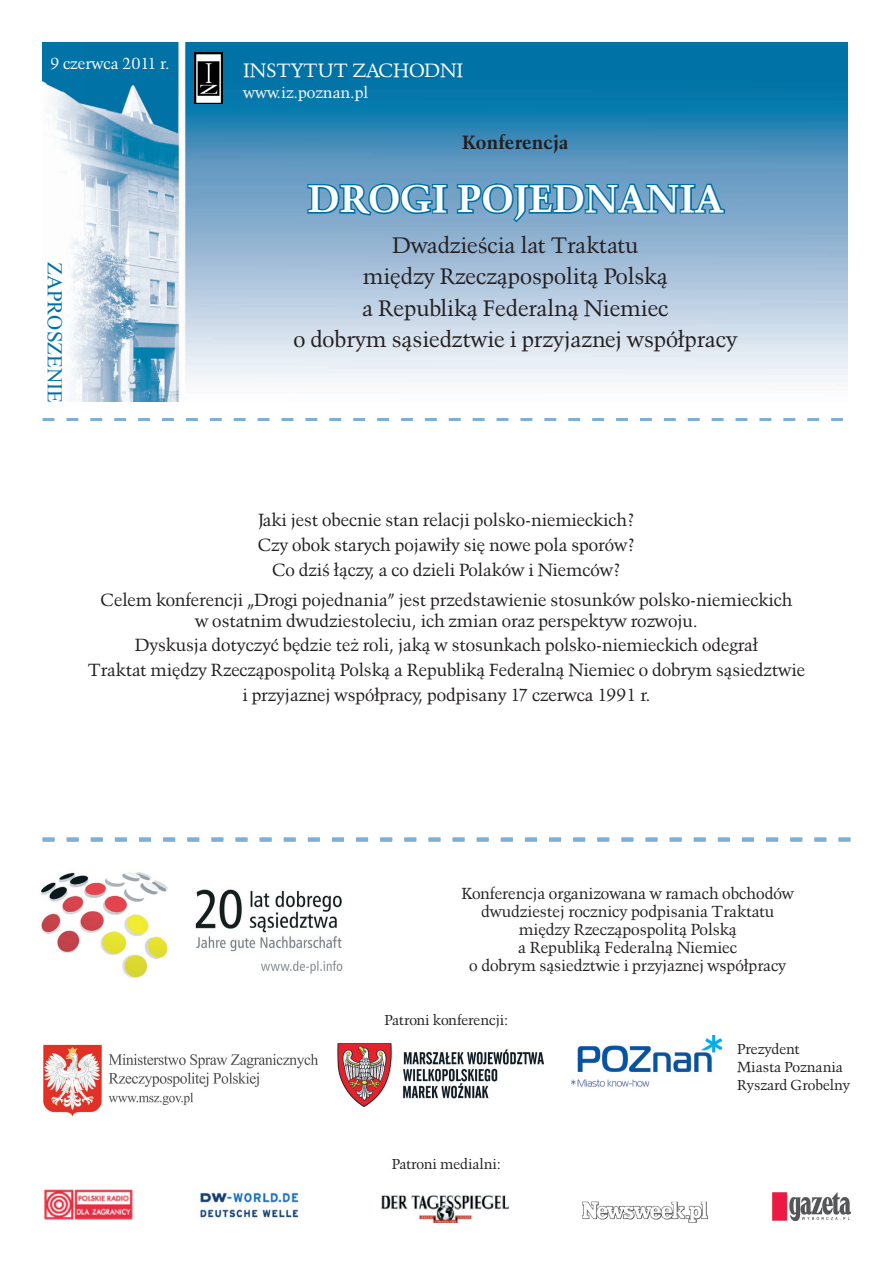
<style>
.page{position:relative;width:893px;height:1263px;background:#fff}
.page>*{position:absolute;margin:0;border:0;box-sizing:border-box;transform-origin:0 0}
.body{font:700 36px "EFN Press";color:#fff}
.body-2{font:21px/31.5px "EFN Press";color:#231f20;text-align:center}
.t1{font:21px "Times New Roman";color:#0071a6}
.body-3{font:18px "EFN Press";color:#fff}
.body-4{font:700 18px "EFN Press";color:#231f20}
.body-5{font:16.5px/24.8px "EFN Press";color:#231f20;text-align:center}
.body-6{font:15px "EFN Press";color:#231f20}
.body-7{font:15px "EFN Press";color:#fff}
.body-8{font:13.5px "EFN Press";color:#231f20}
</style>
<div class="page">
<img style="left:43px;top:43px;width:805px;height:359px">
<svg style="left:306px;top:182px;width:143px;height:35px"></svg>
<svg style="left:455px;top:181px;width:272px;height:43px"></svg>
<svg style="left:43px;top:418px;width:800px;height:3px"></svg>
<img style="left:195px;top:53px;width:28px;height:50px">
<svg style="left:43px;top:837px;width:807px;height:5px"></svg>
<img style="left:337px;top:1043px;width:206px;height:63px">
<img style="left:43px;top:1044px;width:276px;height:73px">
<img style="left:572px;top:1036px;width:150px;height:51px">
<img style="left:41px;top:872px;width:302px;height:106px">
<img style="left:44px;top:1189px;width:89px;height:31px">
<img style="left:773px;top:1192px;width:77px;height:28px">
<img style="left:582px;top:1201px;width:126px;height:22px">
<img style="left:381px;top:1196px;width:127px;height:26px">
<img style="left:200px;top:1192px;width:99px;height:26px">
<p class="body-7" style="left:50px;top:53px;width:121px">9 czerwca 2011 r.</p>
<p class="t1" style="left:69px;top:262px;width:143px;rotate:90deg">ZAPROSZENIE</p>
<p class="body-3" style="left:243px;top:57px;width:222px">INSTYTUT ZACHODNI</p>
<p class="body-7" style="left:243px;top:81px;width:127px">www.iz.poznan.pl</p>
<p class="body-4" style="left:462px;top:130px;width:108px">Konferencja</p>
<p class="body" style="left:308px;top:173px;width:417px">DROGI POJEDNANIA</p>
<p class="body-2" style="left:293px;top:228px;width:445px">Dwadzieścia lat Traktatu<br>między Rzecząpospolitą Polską<br>a Republiką Federalną Niemiec<br>o dobrym sąsiedztwie i przyjaznej współpracy</p>
<p class="body-5" style="left:258px;top:507px;width:378px">Jaki jest obecnie stan relacji polsko-niemieckich?</p>
<p class="body-5" style="left:258px;top:532px;width:379px">Czy obok starych pojawiły się nowe pola sporów?</p>
<p class="body-5" style="left:272px;top:556px;width:350px">Co dziś łączy, a co dzieli Polaków i Niemców?</p>
<p class="body-5" style="left:101px;top:586px;width:693px">Celem konferencji „Drogi pojednania” jest przedstawienie stosunków polsko-niemieckich</p>
<p class="body-5" style="left:195px;top:607px;width:504px">w ostatnim dwudziestoleciu, ich zmian oraz perspektyw rozwoju.</p>
<p class="body-5" style="left:135px;top:632px;width:625px">Dyskusja dotyczyć będzie też roli, jaką w stosunkach polsko-niemieckich odegrał</p>
<p class="body-5" style="left:88px;top:657px;width:718px">Traktat między Rzecząpospolitą Polską a Republiką Federalną Niemiec o dobrym sąsiedztwie i przyjaznej współpracy, podpisany 17 czerwca 1991 r.</p>
<p class="body-6" style="left:461px;top:883px;width:334px">Konferencja organizowana w ramach obchodów</p>
<p class="body-6" style="left:481px;top:901px;width:295px">dwudziestej rocznicy podpisania Traktatu</p>
<p class="body-6" style="left:519px;top:919px;width:219px">między Rzecząpospolitą Polską</p>
<p class="body-6" style="left:518px;top:937px;width:220px">a Republiką Federalną Niemiec</p>
<p class="body-6" style="left:469px;top:955px;width:318px">o dobrym sąsiedztwie i przyjaznej współpracy</p>
<p class="body-8" style="left:385px;top:1010px;width:125px">Patroni konferencji:</p>
<p class="body-8" style="left:392px;top:1154px;width:111px">Patroni medialni:</p>
<p class="body-8" style="left:737px;top:1040px;width:64px">Prezydent</p>
<p class="body-8" style="left:737px;top:1058px;width:107px">Miasta Poznania</p>
<p class="body-8" style="left:737px;top:1076px;width:114px">Ryszard Grobelny</p>
</div>
